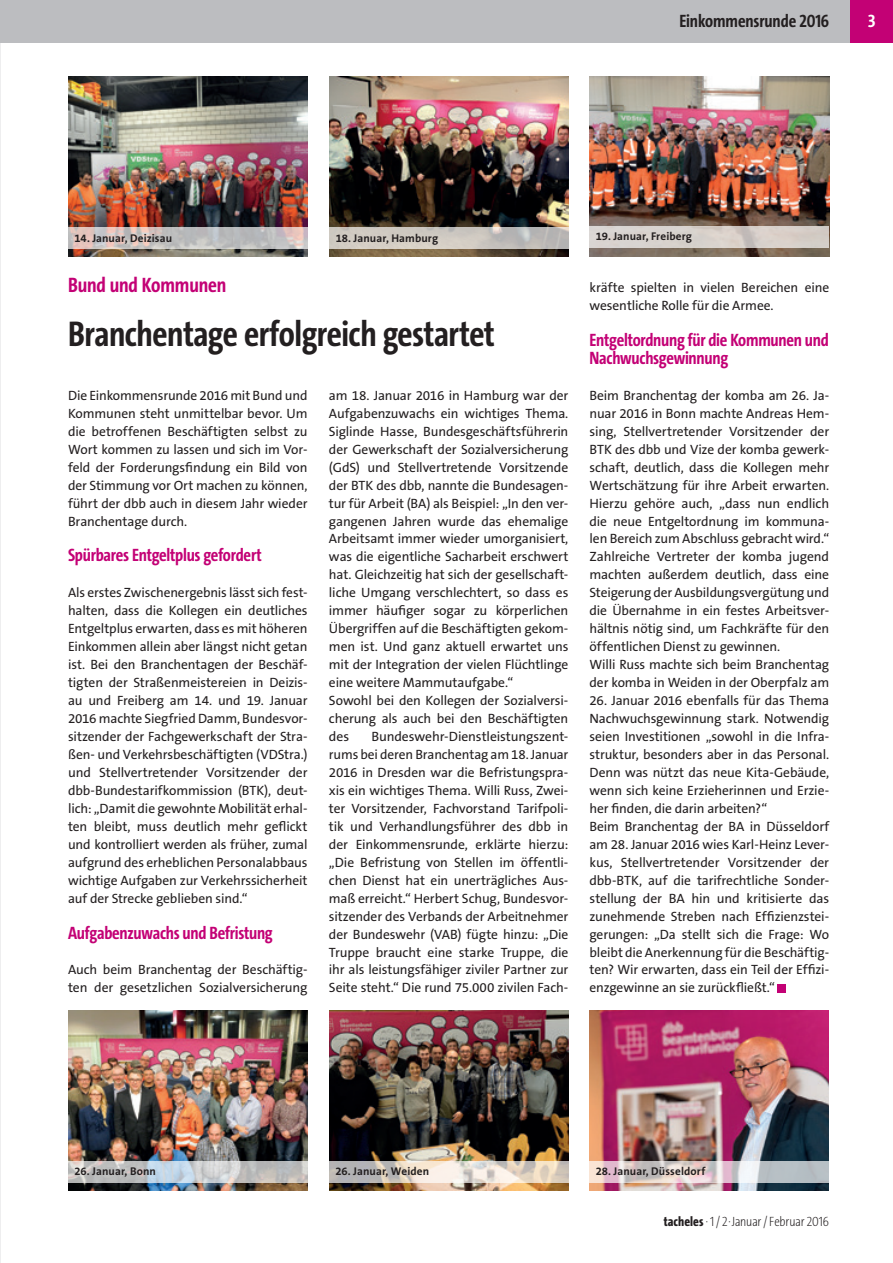
<style>
.page{position:relative;width:893px;height:1263px;background:#fff}
.page>*{position:absolute;margin:0;border:0;box-sizing:border-box;transform-origin:0 0}
._04c_Überschrift_24{font:700 36px "The Sans Cd LF7";letter-spacing:-.015em;color:#231f20}
._03_Dachzeile_14pt{font:700 21px "The Sans Cd LF7";letter-spacing:-.005em;color:#c30175}
._07a_Zw-Überschrift{font:700 18px/18px "The Sans Cd LF7";letter-spacing:-.015em;color:#c30175}
._06_Fliesstext{font:700 18px "The Sans Cd LF7";letter-spacing:-.015em;color:#c30175}
._06_Fliesstext-2{font:700 18px "The Sans Cd LF7";letter-spacing:-.005em;color:#231f20}
._06_Fliesstext-3{font:700 18px "The Sans Cd LF7";color:#fff}
._06_Fliesstext-4{font:13.5px/18px "The Sans B5 Plain";letter-spacing:-.01em;color:#231f20;text-align:justify}
.t1{font:200 13.5px "The Sans Cd LF2";letter-spacing:-.01em;color:#231f20}
._10_BU{font:700 11.25px "The Sans B7";letter-spacing:.01em;color:#231f20}
.s1{font-family:"The Sans Cd LF8";font-weight:800}
</style>
<div class="page">
<div style="left:0;top:0;width:850px;height:43px;background:#bcbdc0"></div>
<div style="left:850px;top:0;width:43px;height:43px;background:#c30175"></div>
<img style="left:68px;top:77px;width:240px;height:179px">
<img style="left:329px;top:77px;width:240px;height:179px">
<img style="left:590px;top:77px;width:239px;height:179px">
<div style="left:778px;top:984px;width:8px;height:8px;background:#c30175"></div>
<img style="left:68px;top:1010px;width:239px;height:181px">
<img style="left:329px;top:1010px;width:239px;height:181px">
<img style="left:589px;top:1010px;width:240px;height:181px">
<svg style="left:68px;top:227px;width:240px;height:22px;background:#c9c0bf"></svg>
<svg style="left:329px;top:228px;width:240px;height:21px;background:#c9c5be"></svg>
<svg style="left:589px;top:226px;width:240px;height:22px;background:#d6cfca"></svg>
<svg style="left:68px;top:1161px;width:240px;height:21px;background:#c4c7ca"></svg>
<svg style="left:329px;top:1161px;width:240px;height:21px;background:#dad2c9"></svg>
<svg style="left:589px;top:1161px;width:240px;height:21px;background:#d3cbcd"></svg>
<p class="_06_Fliesstext-2" style="left:679px;top:12px;width:151px">Einkommensrunde 2016</p>
<p class="_06_Fliesstext-3" style="left:868px;top:12px;width:9px">3</p>
<p class="_10_BU" style="left:74px;top:232px;width:99px">14. Januar, Deizisau</p>
<p class="_10_BU" style="left:336px;top:232px;width:104px">18. Januar, Hamburg</p>
<p class="_10_BU" style="left:596px;top:231px;width:98px">19. Januar, Freiberg</p>
<p class="_03_Dachzeile_14pt" style="left:68px;top:274px;width:160px">Bund und Kommunen</p>
<p class="_04c_Überschrift_24" style="left:68px;top:316px;width:428px">Branchentage erfolgreich gestartet</p>
<p class="_06_Fliesstext-4" style="left:68px;top:387px;width:241px">Die Einkommensrunde 2016 mit Bund und Kommunen steht unmittelbar bevor. Um die betroffenen Beschäftigten selbst zu Wort kommen zu lassen und sich im Vor&shy;feld der Forderungsfindung ein Bild von der Stimmung vor Ort machen zu können, führt der dbb auch in diesem Jahr wieder Branchentage durch.</p>
<p class="_07a_Zw-Überschrift" style="left:68px;top:547px;width:195px">Spürbares Entgeltplus gefordert</p>
<p class="_06_Fliesstext-4" style="left:68px;top:584px;width:241px">Als erstes Zwischenergebnis lässt sich fest&shy;halten, dass die Kollegen ein deutliches Entgeltplus erwarten, dass es mit höheren Einkommen allein aber längst nicht getan ist. Bei den Branchentagen der Beschäf&shy;tigten der Straßenmeistereien in Deizis&shy;au und Freiberg am 14. und 19. Januar 2016 machte Siegfried Damm, Bundesvor&shy;sitzender der Fachgewerkschaft der Stra&shy;ßen- und Verkehrsbeschäftigten (VDStra.) und Stellvertretender Vorsitzender der dbb-Bundestarifkommission (BTK), deut&shy;lich: „Damit die gewohnte Mobilität erhal&shy;ten bleibt, muss deutlich mehr geflickt und kontrolliert werden als früher, zumal aufgrund des erheblichen Personalabbaus wichtige Aufgaben zur Verkehrssicherheit auf der Strecke geblieben sind.“</p>
<p class="_06_Fliesstext" style="left:68px;top:923px;width:206px">Aufgabenzuwachs und Befristung</p>
<p class="_06_Fliesstext-4" style="left:68px;top:961px;width:241px">Auch beim Branchentag der Beschäftig&shy;ten der gesetzlichen Sozialversicherung</p>
<p class="_06_Fliesstext-4" style="left:329px;top:387px;width:241px">am 18. Januar 2016 in Hamburg war der Aufgabenzuwachs ein wichtiges Thema.<br>Siglinde Hasse, Bundesgeschäftsführerin der Gewerkschaft der Sozialversicherung (GdS) und Stellvertretende Vorsitzende der BTK des dbb, nannte die Bundesagen&shy;tur für Arbeit (BA) als Beispiel: „In den ver&shy;gangenen Jahren wurde das ehemalige Arbeitsamt immer wieder umorganisiert, was die eigentliche Sacharbeit erschwert hat. Gleichzeitig hat sich der gesellschaft&shy;liche Umgang verschlechtert, so dass es immer häufiger sogar zu körperlichen Übergriffen auf die Beschäftigten gekom&shy;men ist. Und ganz aktuell erwartet uns mit der Integration der vielen Flüchtlinge eine weitere Mammutaufgabe.“</p>
<p class="_06_Fliesstext-4" style="left:329px;top:692px;width:241px">Sowohl bei den Kollegen der Sozialversi&shy;cherung als auch bei den Beschäftigten des</p>
<p class="_06_Fliesstext-4" style="left:329px;top:728px;width:241px;text-indent:42px">Bundeswehr-Dienstleistungszent&shy;rums bei deren Branchentag am 18. Januar 2016 in Dresden war die Befristungspra&shy;xis ein wichtiges Thema. Willi Russ, Zwei&shy;ter Vorsitzender, Fachvorstand Tarifpoli&shy;tik und Verhandlungsführer des dbb in der Einkommensrunde, erklärte hierzu: „Die Befristung von Stellen im öffentli&shy;chen Dienst hat ein unerträgliches Aus&shy;maß erreicht.“ Herbert Schug, Bundesvor&shy;sitzender des Verbands der Arbeitnehmer der Bundeswehr (VAB) fügte hinzu: „Die Truppe braucht eine starke Truppe, die ihr als leistungsfähiger ziviler Partner zur Seite steht.“ Die rund 75.000 zivilen Fach-</p>
<p class="_06_Fliesstext-4" style="left:589px;top:279px;width:241px">kräfte spielten in vielen Bereichen eine wesentliche Rolle für die Armee.</p>
<p class="_07a_Zw-Überschrift" style="left:589px;top:332px;width:241px">Entgeltordnung für die Kommunen und<br>Nachwuchsgewinnung</p>
<p class="_06_Fliesstext-4" style="left:589px;top:387px;width:241px">Beim Branchentag der komba am 26. Ja&shy;nuar 2016 in Bonn machte Andreas Hem&shy;sing, Stellvertretender Vorsitzender der BTK des dbb und Vize der komba gewerk&shy;schaft, deutlich, dass die Kollegen mehr Wertschätzung für ihre Arbeit erwarten.<br>Hierzu gehöre auch, „dass nun endlich die neue Entgeltordnung im kommuna&shy;len Bereich zum Abschluss gebracht wird.“ Zahlreiche Vertreter der komba jugend machten außerdem deutlich, dass eine Steigerung der Ausbildungsvergütung und die Übernahme in ein festes Arbeitsver&shy;hältnis nötig sind, um Fachkräfte für den öffentlichen Dienst zu gewinnen.</p>
<p class="_06_Fliesstext-4" style="left:589px;top:656px;width:241px">Willi Russ machte sich beim Branchentag der komba in Weiden in der Oberpfalz am</p>
<p class="_06_Fliesstext-4" style="left:589px;top:692px;width:241px">26. Januar 2016 ebenfalls für das Thema Nachwuchsgewinnung stark. Notwendig seien Investitionen „sowohl in die Infra&shy;struktur, besonders aber in das Personal.<br>Denn was nützt das neue Kita-Gebäude, wenn sich keine Erzieherinnen und Erzie&shy;her finden, die darin arbeiten?“</p>
<p class="_06_Fliesstext-4" style="left:589px;top:818px;width:241px">Beim Branchentag der BA in Düsseldorf am 28. Januar 2016 wies Karl-Heinz Lever&shy;kus, Stellvertretender Vorsitzender der dbb-BTK, auf die tarifrechtliche Sonder&shy;stellung der BA hin und kritisierte das zunehmende Streben nach Effizienzstei&shy;gerungen: „Da stellt sich die Frage: Wo bleibt die Anerkennung für die Beschäftig&shy;ten? Wir erwarten, dass ein Teil der Effizi&shy;enzgewinne an sie zurückfließt.“</p>
<p class="_10_BU" style="left:74px;top:1165px;width:83px">26. Januar, Bonn</p>
<p class="_10_BU" style="left:335px;top:1165px;width:95px">26. Januar, Weiden</p>
<p class="_10_BU" style="left:596px;top:1165px;width:111px">28. Januar, Düsseldorf</p>
<p class="t1" style="left:664px;top:1215px;width:167px"><span class="s1">tacheles</span> · 1 / 2 · Januar / Februar 2016</p>
</div>
